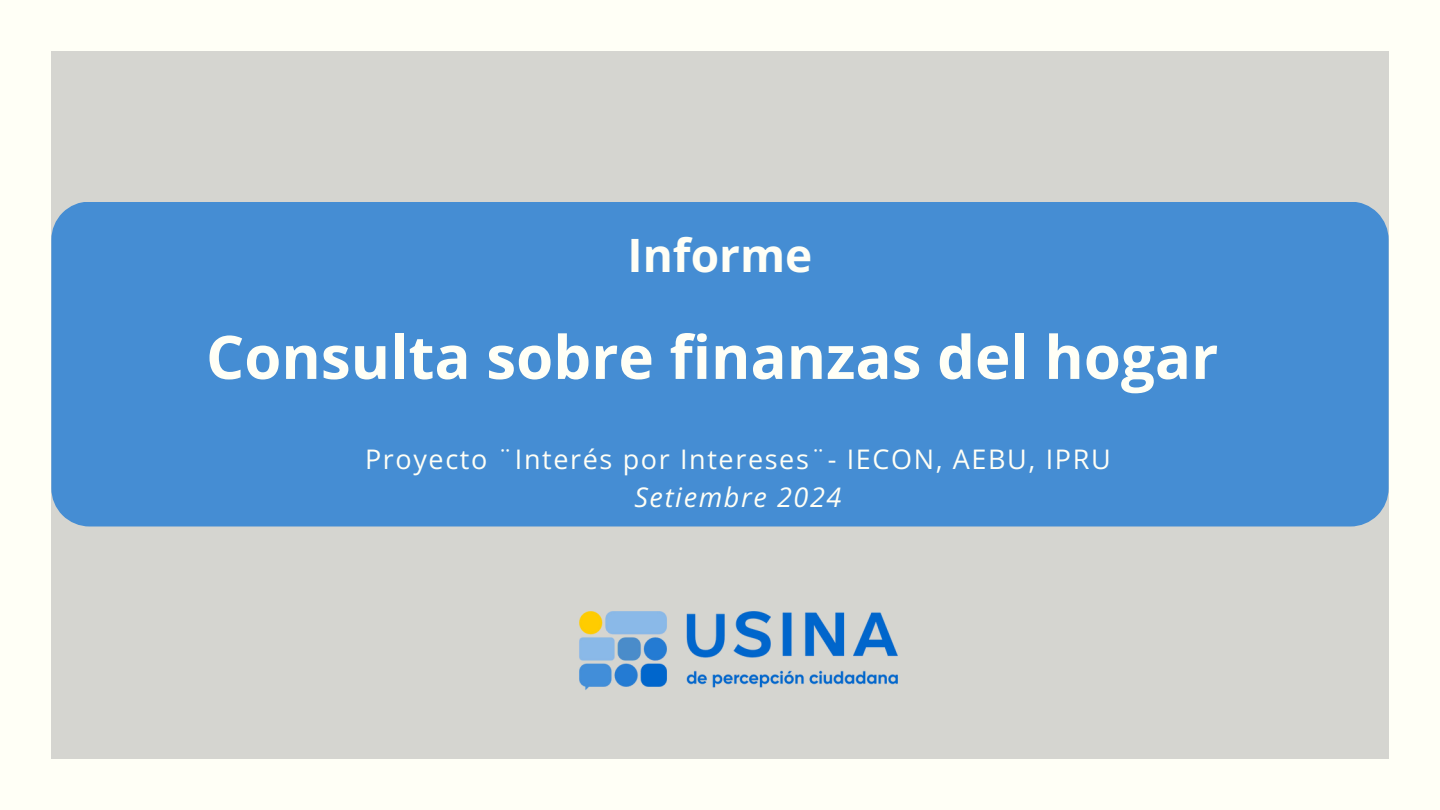
<style>
.page{position:relative;width:1440px;height:810px;background:#fffff6}
.page>*{position:absolute;margin:0;border:0;box-sizing:border-box;transform-origin:0 0}
.t1{font:700 60px "Open Sans";color:#fffff6}
.t2{font:700 46px "Open Sans";color:#fffff6}
.t3{font:27px "Open Sans";letter-spacing:.06em;color:#fffff6}
.t4{font:italic 27px "Open Sans";letter-spacing:.06em;color:#fffff6}
</style>
<div class="page">
<div style="left:52px;top:52px;width:1337px;height:707px;background:#d5d5d0"></div>
<img style="left:579px;top:611px;width:319px;height:79px">
<div style="left:51px;top:202px;width:1338px;height:324px;background:#458dd3"></div>
<h2 class="t2" style="left:627px;top:223px;width:186px">Informe</h2>
<h1 class="t1" style="left:206px;top:315px;width:1014px">Consulta sobre finanzas del hogar</h1>
<p class="t3" style="left:365px;top:440px;width:747px">Proyecto ¨Interés por Intereses¨- IECON, AEBU, IPRU</p>
<p class="t4" style="left:634px;top:478px;width:208px">Setiembre 2024</p>
</div>
